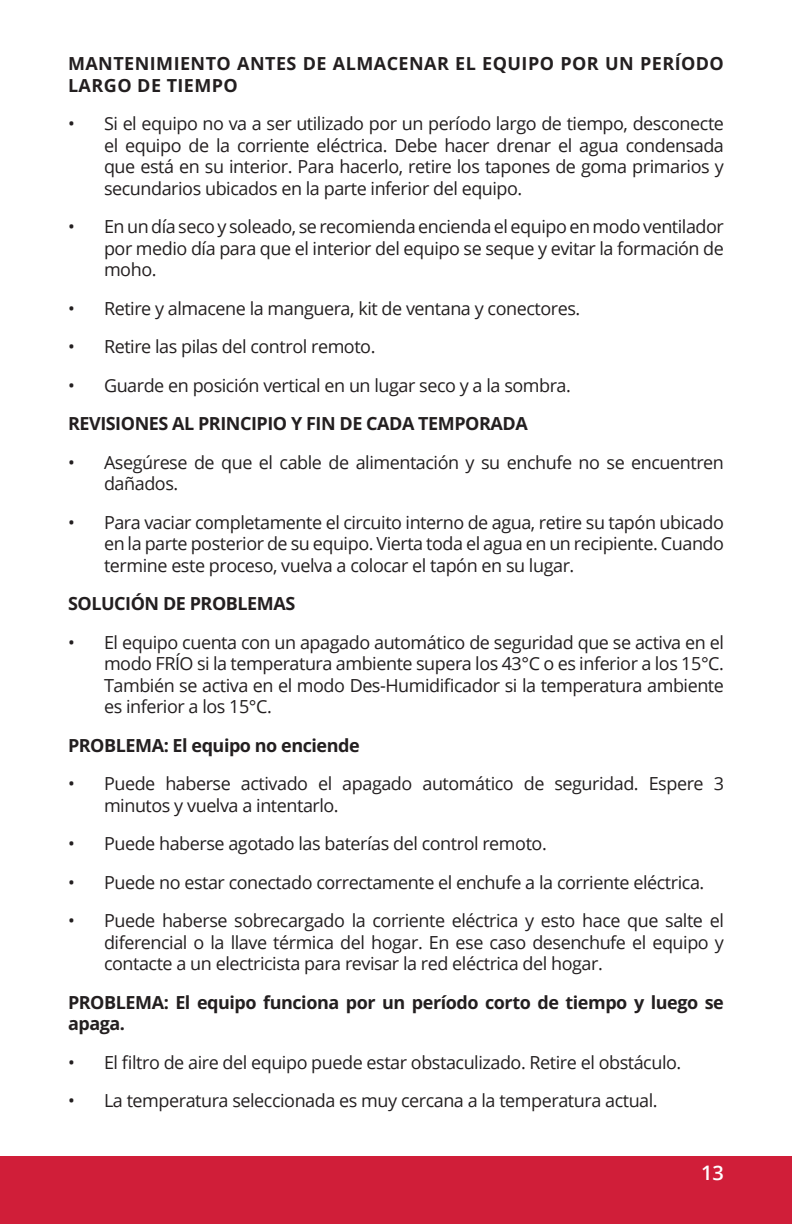
<style>
.page{position:relative;width:792px;height:1224px;background:#fff}
.page>*{position:absolute;margin:0;border:0;box-sizing:border-box;transform-origin:0 0}
.t1{font:600 20px "Open Sans";color:#fff}
.t2{font:18px/21.6px "Open Sans";letter-spacing:-.025em;color:#231f20;text-align:justify}
.t3{font:700 18px/21.6px "Open Sans";letter-spacing:-.025em;color:#231f20}
.t4{font:700 18px/21.6px "Open Sans";letter-spacing:.025em;color:#231f20}
</style>
<div class="page">
<div style="left:0;top:1156px;width:792px;height:68px;background:#d01e39"></div>
<p class="t4" style="left:68px;top:52px;width:657px">MANTENIMIENTO ANTES DE ALMACENAR EL EQUIPO POR UN PERÍODO<br>LARGO DE TIEMPO</p>
<p class="t2" style="left:104px;top:112px;width:621px;text-indent:-36px">• Si el equipo no va a ser utilizado por un período largo de tiempo, desconecte el equipo de la corriente eléctrica. Debe hacer drenar el agua condensada que está en su interior. Para hacerlo, retire los tapones de goma primarios y secundarios ubicados en la parte inferior del equipo.</p>
<p class="t2" style="left:104px;top:215px;width:621px;text-indent:-36px">• En un día seco y soleado, se recomienda encienda el equipo en modo ventilador por medio día para que el interior del equipo se seque y evitar la formación de moho.</p>
<p class="t2" style="left:68px;top:297px;width:514px">• Retire y almacene la manguera, kit de ventana y conectores.</p>
<p class="t2" style="left:68px;top:336px;width:309px">• Retire las pilas del control remoto.</p>
<p class="t2" style="left:68px;top:374px;width:504px">• Guarde en posición vertical en un lugar seco y a la sombra.</p>
<p class="t3" style="left:68px;top:413px;width:461px">REVISIONES AL PRINCIPIO Y FIN DE CADA TEMPORADA</p>
<p class="t2" style="left:104px;top:451px;width:621px;text-indent:-36px">• Asegúrese de que el cable de alimentación y su enchufe no se encuentren dañados.</p>
<p class="t2" style="left:104px;top:511px;width:622px;text-indent:-36px">• Para vaciar completamente el circuito interno de agua, retire su tapón ubicado en la parte posterior de su equipo. Vierta toda el agua en un recipiente. Cuando termine este proceso, vuelva a colocar el tapón en su lugar.</p>
<p class="t3" style="left:68px;top:593px;width:229px">SOLUCIÓN DE PROBLEMAS</p>
<p class="t2" style="left:104px;top:631px;width:621px;text-indent:-36px">• El equipo cuenta con un apagado automático de seguridad que se activa en el modo FRÍO si la temperatura ambiente supera los 43°C o es inferior a los 15°C.<br>También se activa en el modo Des-Humidificador si la temperatura ambiente es inferior a los 15°C.</p>
<p class="t3" style="left:68px;top:734px;width:293px">PROBLEMA: El equipo no enciende</p>
<p class="t2" style="left:104px;top:773px;width:621px;text-indent:-36px">• Puede haberse activado el apagado automático de seguridad. Espere 3 minutos y vuelva a intentarlo.</p>
<p class="t2" style="left:68px;top:833px;width:480px">• Puede haberse agotado las baterías del control remoto.</p>
<p class="t2" style="left:68px;top:871px;width:638px">• Puede no estar conectado correctamente el enchufe a la corriente eléctrica.</p>
<p class="t2" style="left:104px;top:910px;width:621px;text-indent:-36px">• Puede haberse sobrecargado la corriente eléctrica y esto hace que salte el diferencial o la llave térmica del hogar. En ese caso desenchufe el equipo y contacte a un electricista para revisar la red eléctrica del hogar.</p>
<p class="t3" style="left:68px;top:991px;width:657px">PROBLEMA: El equipo funciona por un período corto de tiempo y luego se apaga.</p>
<p class="t2" style="left:68px;top:1051px;width:615px">• El filtro de aire del equipo puede estar obstaculizado. Retire el obstáculo.</p>
<p class="t2" style="left:68px;top:1090px;width:591px">• La temperatura seleccionada es muy cercana a la temperatura actual.</p>
<p class="t1" style="left:701px;top:1160px;width:24px">13</p>
</div>
